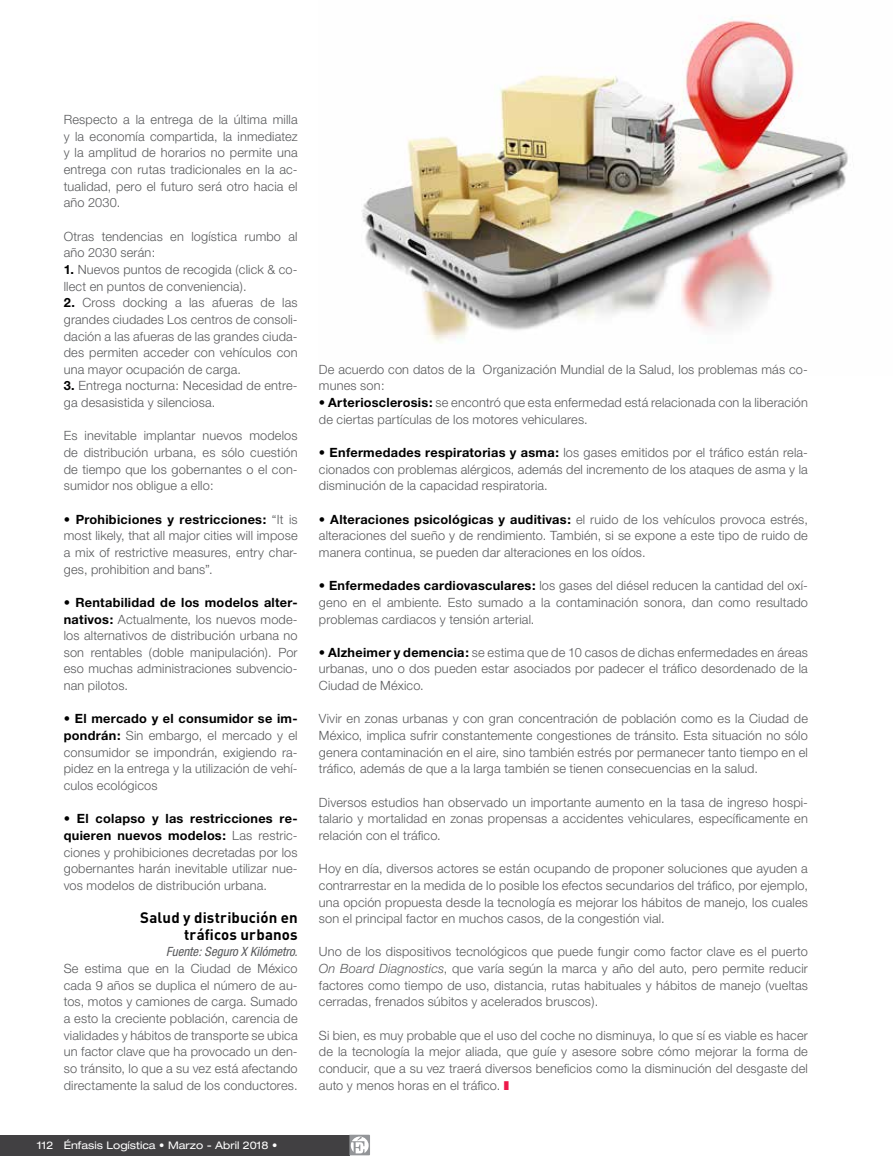
<style>
.page{position:relative;width:893px;height:1170px;background:#fff}
.page>*{position:absolute;margin:0;border:0;box-sizing:border-box;transform-origin:0 0}
.t1{font:700 15px/16.6px "DIN";letter-spacing:.01em;color:#000;text-align:right}
.t2{font:300 12.75px/16.6px "Helvetica Neue";letter-spacing:.015em;color:#58595b;text-align:justify}
.t3{font:italic condensed 12.75px "Helvetica Neue";color:#58595b}
.t4{font:expanded 10.5px "Helvetica Neue";color:#fff}
.s1{font-weight:700;color:#000}
.s2{font-weight:300;font-stretch:normal}
.s3{font-style:italic}
.s4{color:#ed1849}
</style>
<div class="page">
<div style="left:0;top:1134px;width:349px;height:21px;background:#414042"></div>
<svg style="left:349px;top:1134px;width:21px;height:21px"></svg>
<img style="left:361px;top:16px;width:487px;height:327px">
<p class="t2" style="left:64px;top:111px;width:235px">Respecto a la entrega de la última milla y la economía compartida, la inmediatez y la amplitud de horarios no permite una entrega con rutas tradicionales en la ac&shy;tualidad, pero el futuro será otro hacia el año 2030.</p>
<p class="t2" style="left:64px;top:227px;width:235px">Otras tendencias en logística rumbo al año 2030 serán:</p>
<p class="t2" style="left:64px;top:261px;width:235px"><span class="s1">1.</span> Nuevos puntos de recogida (click &amp; co&shy;llect en puntos de conveniencia).</p>
<p class="t2" style="left:64px;top:294px;width:235px"><span class="s1">2.</span> Cross docking a las afueras de las grandes ciudades Los centros de consoli&shy;dación a las afueras de las grandes ciuda&shy;des permiten acceder con vehículos con una mayor ocupación de carga.</p>
<p class="t2" style="left:64px;top:377px;width:235px"><span class="s1">3.</span> Entrega nocturna: Necesidad de entre&shy;ga desasistida y silenciosa.</p>
<p class="t2" style="left:64px;top:427px;width:235px">Es inevitable implantar nuevos modelos de distribución urbana, es sólo cuestión de tiempo que los gobernantes o el con&shy;sumidor nos obligue a ello:</p>
<p class="t2" style="left:64px;top:510px;width:235px"><span class="s1">• Prohibiciones y restricciones:</span> “It is most likely, that all major cities will impose a mix of restrictive measures, entry char&shy;ges, prohibition and bans”.</p>
<p class="t2" style="left:64px;top:593px;width:235px"><span class="s1">• Rentabilidad de los modelos alter&shy;nativos:</span> Actualmente, los nuevos mode&shy;los alternativos de distribución urbana no son rentables (doble manipulación). Por eso muchas administraciones subvencio&shy;nan pilotos.</p>
<p class="t2" style="left:64px;top:710px;width:235px"><span class="s1">• El mercado y el consumidor se im&shy;pondrán:</span> Sin embargo, el mercado y el consumidor se impondrán, exigiendo ra&shy;pidez en la entrega y la utilización de vehí&shy;culos ecológicos</p>
<p class="t2" style="left:64px;top:810px;width:235px"><span class="s1">• El colapso y las restricciones re&shy;quieren nuevos modelos:</span> Las restric&shy;ciones y prohibiciones decretadas por los gobernantes harán inevitable utilizar nue&shy;vos modelos de distribución urbana.</p>
<p class="t1" style="left:140px;top:908px;width:159px">Salud y distribución en tráficos urbanos</p>
<p class="t3" style="left:166px;top:944px;width:133px">Fuente: Seguro X Kilómetro.</p>
<p class="t2" style="left:64px;top:959px;width:235px">Se estima que en la Ciudad de México cada 9 años se duplica el número de au&shy;tos, motos y camiones de carga. Sumado a esto la creciente población, carencia de vialidades y hábitos de transporte se ubica un factor clave que ha provocado un den&shy;so tránsito, lo que a su vez está afectando directamente la salud de los conductores.</p>
<p class="t4" style="left:37px;top:1138px;width:242px">112 Énfasis Logística <span class="s2">•</span> Marzo - Abril 2018 <span class="s2">•</span></p>
<p class="t2" style="left:319px;top:360px;width:490px">De acuerdo con datos de la Organización Mundial de la Salud, los problemas más co&shy;munes son:</p>
<p class="t2" style="left:319px;top:394px;width:490px"><span class="s1">• Arteriosclerosis:</span> se encontró que esta enfermedad está relacionada con la liberación de ciertas partículas de los motores vehiculares.</p>
<p class="t2" style="left:319px;top:444px;width:490px"><span class="s1">• Enfermedades respiratorias y asma:</span> los gases emitidos por el tráfico están rela&shy;cionados con problemas alérgicos, además del incremento de los ataques de asma y la disminución de la capacidad respiratoria.</p>
<p class="t2" style="left:319px;top:510px;width:490px"><span class="s1">• Alteraciones psicológicas y auditivas:</span> el ruido de los vehículos provoca estrés, alteraciones del sueño y de rendimiento. También, si se expone a este tipo de ruido de manera continua, se pueden dar alteraciones en los oídos.</p>
<p class="t2" style="left:319px;top:577px;width:491px"><span class="s1">• Enfermedades cardiovasculares:</span> los gases del diésel reducen la cantidad del oxí&shy;geno en el ambiente. Esto sumado a la contaminación sonora, dan como resultado problemas cardiacos y tensión arterial.</p>
<p class="t2" style="left:319px;top:643px;width:491px"><span class="s1">• Alzheimer y demencia:</span> se estima que de 10 casos de dichas enfermedades en áreas urbanas, uno o dos pueden estar asociados por padecer el tráfico desordenado de la Ciudad de México.</p>
<p class="t2" style="left:319px;top:710px;width:490px">Vivir en zonas urbanas y con gran concentración de población como es la Ciudad de México, implica sufrir constantemente congestiones de tránsito. Esta situación no sólo genera contaminación en el aire, sino también estrés por permanecer tanto tiempo en el tráfico, además de que a la larga también se tienen consecuencias en la salud.</p>
<p class="t2" style="left:319px;top:793px;width:491px">Diversos estudios han observado un importante aumento en la tasa de ingreso hospi&shy;talario y mortalidad en zonas propensas a accidentes vehiculares, específicamente en relación con el tráfico.</p>
<p class="t2" style="left:319px;top:860px;width:491px">Hoy en día, diversos actores se están ocupando de proponer soluciones que ayuden a contrarrestar en la medida de lo posible los efectos secundarios del tráfico, por ejemplo, una opción propuesta desde la tecnología es mejorar los hábitos de manejo, los cuales son el principal factor en muchos casos, de la congestión vial.</p>
<p class="t2" style="left:319px;top:943px;width:491px">Uno de los dispositivos tecnológicos que puede fungir como factor clave es el puerto <span class="s3">On Board Diagnostics</span>, que varía según la marca y año del auto, pero permite reducir factores como tiempo de uso, distancia, rutas habituales y hábitos de manejo (vueltas cerradas, frenados súbitos y acelerados bruscos).</p>
<p class="t2" style="left:319px;top:1026px;width:491px">Si bien, es muy probable que el uso del coche no disminuya, lo que sí es viable es hacer de la tecnología la mejor aliada, que guíe y asesore sobre cómo mejorar la forma de conducir, que a su vez traerá diversos beneficios como la disminución del desgaste del auto y menos horas en el tráfico. <span class="s4">❚</span></p>
</div>
